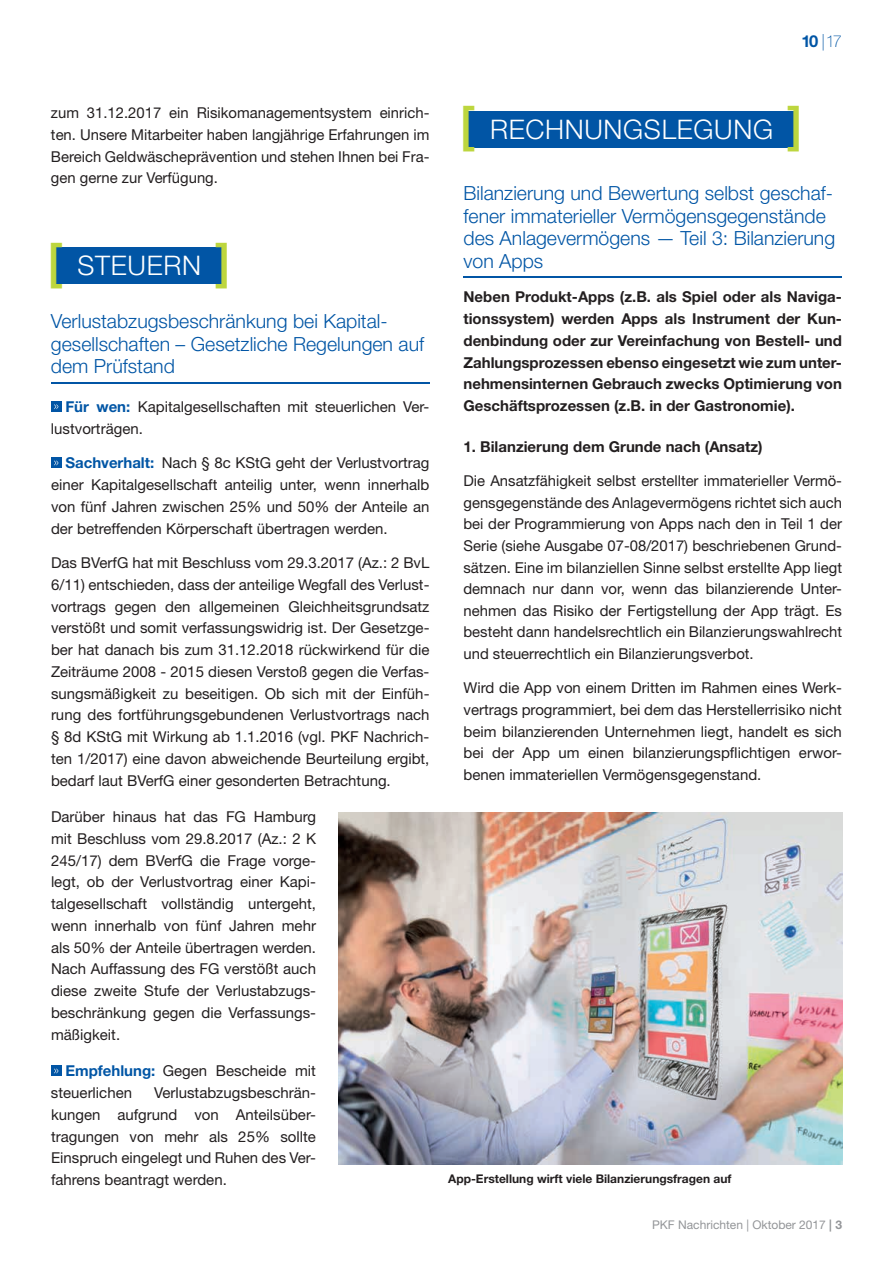
<style>
.page{position:relative;width:893px;height:1263px;background:#fff}
.page>*{position:absolute;margin:0;border:0;box-sizing:border-box;transform-origin:0 0}
.t1{font:300 27px "Helvetica Neue LT";letter-spacing:.025em;color:#fff}
.t2{font:300 19.5px/22.5px "Helvetica Neue LT";color:#0155a5}
.t3{font:100 16.5px "Helvetica Neue LT";color:#0155a5}
.t4{font:15px/21.8px "Helvetica Neue LT";color:#231f20;text-align:justify}
.t5{font:700 15px/21.8px "Helvetica Neue LT";color:#231f20;text-align:justify}
.t6{font:700 12px "Helvetica Neue LT";color:#231f20}
.t7{font:12px "Helvetica Neue LT";color:#939598}
.s1{font-weight:700}
.s2{font-weight:500;font-size:49.5px;color:#bdd63e}
.s3{font-weight:700;color:#0155a5}
</style>
<div class="page">
<div style="left:55px;top:247px;width:170px;height:37px;background:#0155a5"></div>
<hr style="left:51px;top:382px;width:378px;height:1px;background:#0155a5">
<div style="left:51px;top:401px;width:11px;height:11px;background:#0155a5"></div>
<svg style="left:54px;top:404px;width:4px;height:5px"></svg>
<div style="left:51px;top:458px;width:11px;height:10px;background:#0155a5"></div>
<svg style="left:54px;top:460px;width:4px;height:6px"></svg>
<div style="left:51px;top:1066px;width:11px;height:10px;background:#0155a5"></div>
<svg style="left:54px;top:1068px;width:4px;height:6px"></svg>
<div style="left:468px;top:111px;width:329px;height:36px;background:#0155a5"></div>
<hr style="left:463px;top:276px;width:379px;height:2px;background:#0155a5">
<img style="left:339px;top:812px;width:503px;height:352px">
<p class="t3" style="left:801px;top:35px;width:42px"><span class="s1">10</span> |17</p>
<p class="t4" style="left:51px;top:104px;width:380px">zum 31.12.2017 ein Risikomanagementsystem einrich&shy;ten. Unsere Mitarbeiter haben langjährige Erfahrungen im Bereich Geldwäscheprävention und stehen Ihnen bei Fra&shy;gen gerne zur Verfügung.</p>
<h1 class="t1" style="left:47px;top:256px;width:185px"><span class="s2">[</span> STEUERN <span class="s2">]</span></h1>
<h2 class="t2" style="left:51px;top:312px;width:375px">Verlustabzugsbeschränkung bei Kapital&shy;gesellschaften – Gesetzliche Regelungen auf dem Prüfstand</h2>
<p class="t4" style="left:51px;top:397px;width:380px;text-indent:14px"><span class="s3">Für wen:</span> Kapitalgesellschaften mit steuerlichen Ver&shy;lustvorträgen.</p>
<p class="t4" style="left:51px;top:454px;width:380px;text-indent:14px"><span class="s3">Sachverhalt:</span> Nach § 8c KStG geht der Verlustvortrag einer Kapitalgesellschaft anteilig unter, wenn innerhalb von fünf Jahren zwischen 25% und 50% der Anteile an der betreffenden Körperschaft übertragen werden.</p>
<p class="t4" style="left:51px;top:553px;width:380px">Das BVerfG hat mit Beschluss vom 29.3.2017 (Az.: 2 BvL 6/11) entschieden, dass der anteilige Wegfall des Verlust&shy;vortrags gegen den allgemeinen Gleichheitsgrundsatz verstößt und somit verfassungswidrig ist. Der Gesetzge&shy;ber hat danach bis zum 31.12.2018 rückwirkend für die Zeiträume 2008 - 2015 diesen Verstoß gegen die Verfas&shy;sungsmäßigkeit zu beseitigen. Ob sich mit der Einfüh&shy;rung des fortführungsgebundenen Verlustvortrags nach § 8d KStG mit Wirkung ab 1.1.2016 (vgl. PKF Nachrich&shy;ten 1/2017) eine davon abweichende Beurteilung ergibt, bedarf laut BVerfG einer gesonderten Betrachtung.</p>
<p class="t4" style="left:51px;top:807px;width:267px">Darüber hinaus hat das FG Hamburg mit Beschluss vom 29.8.2017 (Az.: 2 K 245/17) dem BVerfG die Frage vorge&shy;legt, ob der Verlustvortrag einer Kapi&shy;talgesellschaft vollständig untergeht, wenn innerhalb von fünf Jahren mehr als 50% der Anteile übertragen werden.<br>Nach Auffassung des FG verstößt auch diese zweite Stufe der Verlustabzugs&shy;beschränkung gegen die Verfassungs&shy;mäßigkeit.</p>
<p class="t4" style="left:51px;top:1062px;width:266px;text-indent:14px"><span class="s3">Empfehlung:</span> Gegen Bescheide mit steuerlichen</p>
<p class="t4" style="left:51px;top:1083px;width:266px;text-indent:103px">Verlustabzugsbeschrän&shy;kungen aufgrund von Anteilsüber&shy;tragungen von mehr als 25% sollte Einspruch eingelegt und Ruhen des Ver&shy;fahrens beantragt werden.</p>
<h1 class="t1" style="left:460px;top:119px;width:344px"><span class="s2">[</span> RECHNUNGSLEGUNG <span class="s2">]</span></h1>
<h2 class="t2" style="left:463px;top:184px;width:373px">Bilanzierung und Bewertung selbst geschaf&shy;fener immaterieller Vermögensgegenstände des Anlagevermögens — Teil 3: Bilanzierung von Apps</h2>
<p class="t5" style="left:463px;top:288px;width:380px">Neben Produkt-Apps (z.B. als Spiel oder als Naviga&shy;tionssystem) werden Apps als Instrument der Kun&shy;denbindung oder zur Vereinfachung von Bestell- und Zahlungsprozessen ebenso eingesetzt wie zum unter&shy;nehmensinternen Gebrauch zwecks Optimierung von Geschäftsprozessen (z.B. in der Gastronomie).</p>
<p class="t5" style="left:463px;top:437px;width:301px">1. Bilanzierung dem Grunde nach (Ansatz)</p>
<p class="t4" style="left:463px;top:472px;width:380px">Die Ansatzfähigkeit selbst erstellter immaterieller Vermö&shy;gensgegenstände des Anlagevermögens richtet sich auch bei der Programmierung von Apps nach den in Teil 1 der Serie (siehe Ausgabe 07-08/2017) beschriebenen Grund&shy;sätzen. Eine im bilanziellen Sinne selbst erstellte App liegt demnach nur dann vor, wenn das bilanzierende Unter&shy;nehmen das Risiko der Fertigstellung der App trägt. Es besteht dann handelsrechtlich ein Bilanzierungswahlrecht und steuerrechtlich ein Bilanzierungsverbot.</p>
<p class="t4" style="left:463px;top:679px;width:380px">Wird die App von einem Dritten im Rahmen eines Werk&shy;vertrags programmiert, bei dem das Herstellerrisiko nicht beim bilanzierenden Unternehmen liegt, handelt es sich bei der App um einen bilanzierungspflichtigen erwor&shy;benen immateriellen Vermögensgegenstand.</p>
<p class="t6" style="left:448px;top:1175px;width:285px">App-Erstellung wirft viele Bilanzierungsfragen auf</p>
<p class="t7" style="left:652px;top:1220px;width:191px">PKF Nachrichten | Oktober 2017 <span class="s1">| 3</span></p>
</div>
